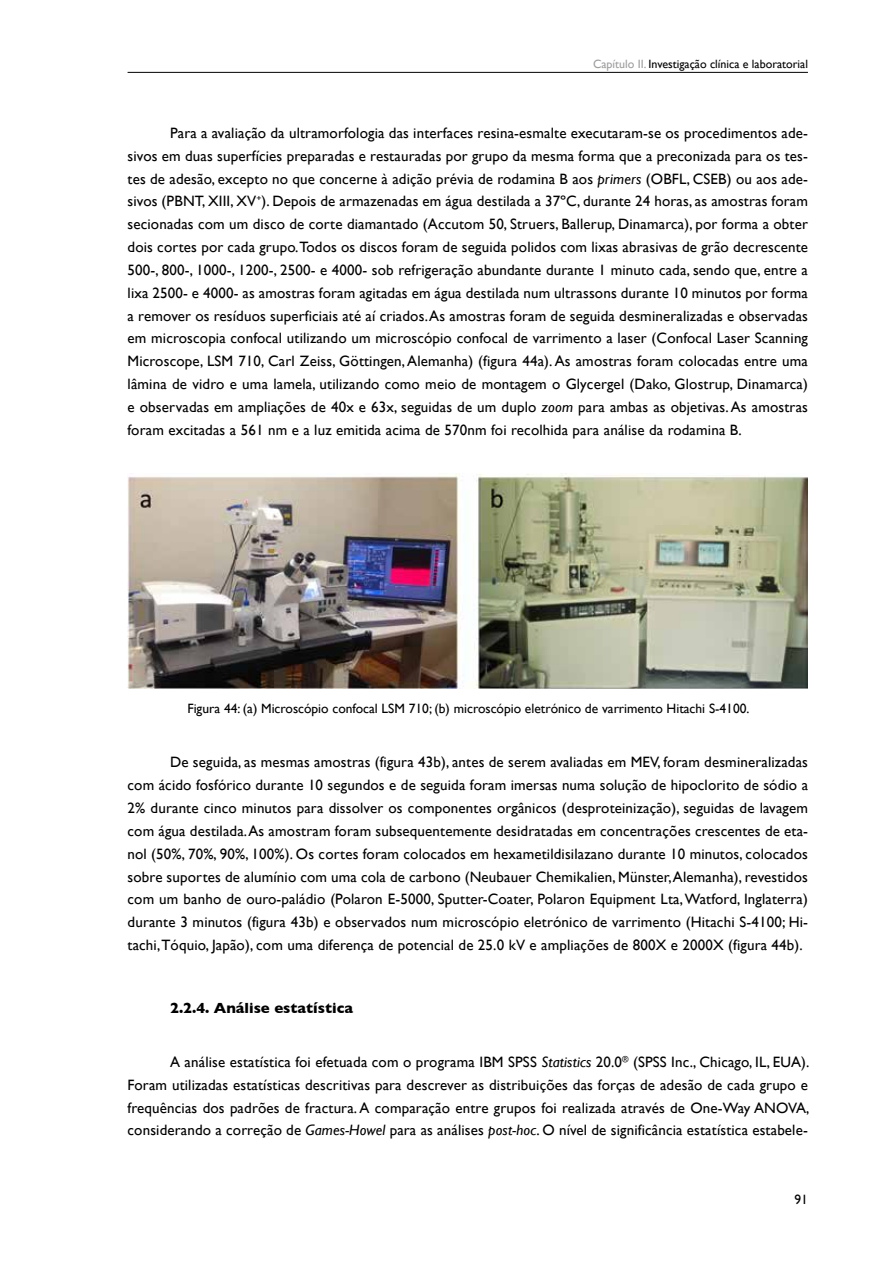
<style>
.page{position:relative;width:893px;height:1263px;background:#fff}
.page>*{position:absolute;margin:0;border:0;box-sizing:border-box;transform-origin:0 0}
.t1{font:15px/22.8px "Gill Sans";letter-spacing:.01em;color:#000;text-align:justify}
.t2{font:700 15px "Gill Sans";color:#000}
.t3{font:13.5px "Gill Sans";color:#000}
.t4{font:12px "Gill Sans";color:#000}
.s1{color:#9d9d9c}
.s2{font-style:italic}
</style>
<div class="page">
<hr style="left:128px;top:72px;width:680px;height:1px;background:#000">
<img style="left:128px;top:474px;width:680px;height:214px">
<p class="t4" style="left:593px;top:57px;width:216px"><span class="s1">Capítulo II.</span> Investigação clínica e laboratorial</p>
<p class="t1" style="left:128px;top:121px;width:682px;text-indent:43px">Para a avaliação da ultramorfologia das interfaces resina-esmalte executaram-se os procedimentos ade&shy;sivos em duas superfícies preparadas e restauradas por grupo da mesma forma que a preconizada para os tes&shy;tes de adesão, excepto no que concerne à adição prévia de rodamina B aos <span class="s2">primers</span> (OBFL, CSEB) ou aos ade&shy;sivos (PBNT, XIII, XV<sup>+</sup>). Depois de armazenadas em água destilada a 37ºC, durante 24 horas, as amostras foram secionadas com um disco de corte diamantado (Accutom 50, Struers, Ballerup, Dinamarca), por forma a obter dois cortes por cada grupo.Todos os discos foram de seguida polidos com lixas abrasivas de grão decrescente 500-, 800-, 1000-, 1200-, 2500- e 4000- sob refrigeração abundante durante 1 minuto cada, sendo que, entre a lixa 2500- e 4000- as amostras foram agitadas em água destilada num ultrassons durante 10 minutos por forma a remover os resíduos superficiais até aí criados. As amostras foram de seguida desmineralizadas e observadas em microscopia confocal utilizando um microscópio confocal de varrimento a laser (Confocal Laser Scanning Microscope, LSM 710, Carl Zeiss, Göttingen, Alemanha) (figura 44a). As amostras foram colocadas entre uma lâmina de vidro e uma lamela, utilizando como meio de montagem o Glycergel (Dako, Glostrup, Dinamarca) e observadas em ampliações de 40x e 63x, seguidas de um duplo <span class="s2">zoom</span> para ambas as objetivas. As amostras foram excitadas a 561 nm e a luz emitida acima de 570nm foi recolhida para análise da rodamina B.</p>
<p class="t3" style="left:187px;top:701px;width:564px">Figura 44: (a) Microscópio confocal LSM 710; (b) microscópio eletrónico de varrimento Hitachi S-4100.</p>
<p class="t1" style="left:128px;top:751px;width:682px;text-indent:43px">De seguida, as mesmas amostras (figura 43b), antes de serem avaliadas em MEV, foram desmineralizadas com ácido fosfórico durante 10 segundos e de seguida foram imersas numa solução de hipoclorito de sódio a 2% durante cinco minutos para dissolver os componentes orgânicos (desproteinização), seguidas de lavagem com água destilada. As amostram foram subsequentemente desidratadas em concentrações crescentes de eta&shy;nol (50%, 70%, 90%, 100%). Os cortes foram colocados em hexametildisilazano durante 10 minutos, colocados sobre suportes de alumínio com uma cola de carbono (Neubauer Chemikalien, Münster, Alemanha), revestidos com um banho de ouro-paládio (Polaron E-5000, Sputter-Coater, Polaron Equipment Lta, Watford, Inglaterra) durante 3 minutos (figura 43b) e observados num microscópio eletrónico de varrimento (Hitachi S-4100; Hi&shy;tachi, Tóquio, Japão), com uma diferença de potencial de 25.0 kV e ampliações de 800X e 2000X (figura 44b).</p>
<p class="t2" style="left:170px;top:999px;width:184px">2.2.4. Análise estatística</p>
<p class="t1" style="left:128px;top:1050px;width:683px;text-indent:43px">A análise estatística foi efetuada com o programa IBM SPSS <span class="s2">Statistics</span> 20.0<sup>®</sup> (SPSS Inc., Chicago, IL, EUA).<br>Foram utilizadas estatísticas descritivas para descrever as distribuições das forças de adesão de cada grupo e frequências dos padrões de fractura. A comparação entre grupos foi realizada através de One-Way ANOVA, considerando a correção de <span class="s2">Games-Howel</span> para as análises <span class="s2">post-hoc</span>. O nível de significância estatística estabele-</p>
<p class="t3" style="left:794px;top:1191px;width:15px">91</p>
</div>
